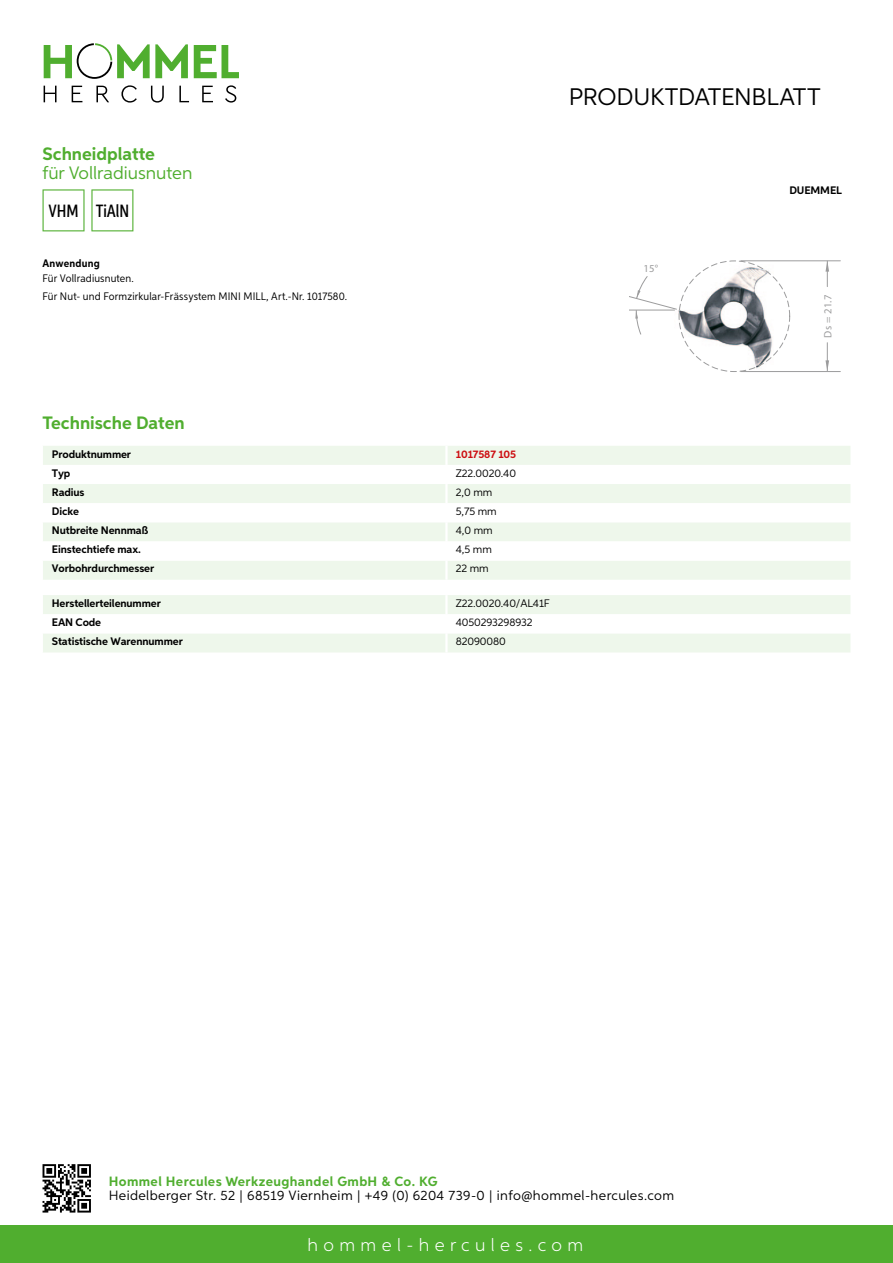
<style>
.page{position:relative;width:893px;height:1263px;background:#fff}
.page>*{position:absolute;margin:0;border:0;box-sizing:border-box;transform-origin:0 0}
.t1{font:24px "Aspira";letter-spacing:-.01em;color:#000}
.t2{font:700 18px "Aspira";color:#50ae2f}
.t3{font:300 18px "Aspira";letter-spacing:.3em;color:#fff}
.t4{font:18px "Aspira";color:#50ae2f}
.t5{font:500 17.85px "Aspira XX Nar";color:#000}
.t6{font:13.5px "Aspira";letter-spacing:.03em;color:#000}
.t7{font:700 13.5px "Aspira";letter-spacing:.03em;color:#50ae2f}
.t8{font:700 10.95px "Aspira";letter-spacing:-.01em;color:#000}
.t9{font:10.95px/17.5px "Aspira Nar";letter-spacing:.015em;color:#000}
.t10{font:10.95px "Aspira";letter-spacing:-.01em;color:#000}
.t11{font:700 10.95px "Aspira";letter-spacing:-.01em;color:#cd1013}
.t12{font:700 10.95px "Aspira Nar";letter-spacing:.02em;color:#000}
.t13{font:10.65px "Fru Med";color:#9c9c9d}
</style>
<div class="page">
<div style="left:0;top:1226px;width:893px;height:37px;background:#50ae2f"></div>
<svg style="left:43px;top:1164px;width:48px;height:48px"></svg>
<svg style="left:194px;top:45px;width:45px;height:33px"></svg>
<svg style="left:44px;top:43px;width:144px;height:36px"></svg>
<svg style="left:44px;top:86px;width:13px;height:16px"></svg>
<svg style="left:72px;top:86px;width:10px;height:16px"></svg>
<svg style="left:96px;top:86px;width:13px;height:16px"></svg>
<svg style="left:121px;top:85px;width:16px;height:18px"></svg>
<svg style="left:151px;top:86px;width:13px;height:17px"></svg>
<svg style="left:179px;top:86px;width:10px;height:16px"></svg>
<svg style="left:202px;top:86px;width:11px;height:16px"></svg>
<svg style="left:225px;top:85px;width:11px;height:18px"></svg>
<div style="left:43px;top:446px;width:807px;height:134px;background:#eef7eb"></div>
<svg style="left:43px;top:465px;width:807px;height:96px"></svg>
<hr style="left:445px;top:446px;width:3px;height:19px;background:#fff">
<hr style="left:445px;top:465px;width:3px;height:19px;background:#fff">
<hr style="left:445px;top:484px;width:3px;height:19px;background:#fff">
<hr style="left:445px;top:503px;width:3px;height:19px;background:#fff">
<hr style="left:445px;top:522px;width:3px;height:19px;background:#fff">
<hr style="left:445px;top:541px;width:3px;height:20px;background:#fff">
<hr style="left:445px;top:561px;width:3px;height:19px;background:#fff">
<svg style="left:43px;top:595px;width:807px;height:57px"></svg>
<hr style="left:445px;top:633px;width:3px;height:19px;background:#fff">
<svg style="left:43px;top:189px;width:42px;height:42px"></svg>
<svg style="left:91px;top:189px;width:42px;height:42px"></svg>
<img style="left:678px;top:265px;width:95px;height:105px">
<svg style="left:825px;top:261px;width:4px;height:26px"></svg>
<svg style="left:825px;top:343px;width:4px;height:28px"></svg>
<hr style="left:741px;top:260px;width:99px;height:1px;background:#9c9c9d">
<hr style="left:741px;top:371px;width:99px;height:1px;background:#9c9c9d">
<svg style="left:629px;top:276px;width:48px;height:59px"></svg>
<h2 class="t2" style="left:43px;top:142px;width:114px">Schneidplatte</h2>
<h2 class="t4" style="left:43px;top:162px;width:151px">für Vollradiusnuten</h2>
<h3 class="t5" style="left:48px;top:200px;width:82px">VHM TiAlN</h3>
<p class="t12" style="left:43px;top:257px;width:59px">Anwendung</p>
<p class="t9" style="left:43px;top:270px;width:306px">Für Vollradiusnuten.<br>Für Nut- und Formzirkular-Frässystem MINI MILL, Art.-Nr. 1017580.</p>
<h1 class="t1" style="left:569px;top:82px;width:253px">Produktdatenblatt</h1>
<p class="t13" style="left:643px;top:262px;width:16px">15°</p>
<p class="t8" style="left:789px;top:183px;width:54px">DUEMMEL</p>
<p class="t13" style="left:821px;top:337px;width:44px;rotate:-90deg">Ds = 21.7</p>
<h2 class="t2" style="left:43px;top:412px;width:144px">Technische Daten</h2>
<p class="t8" style="left:52px;top:447px;width:81px">Produktnummer</p>
<p class="t11" style="left:456px;top:447px;width:62px">1017587 105</p>
<p class="t8" style="left:52px;top:466px;width:20px">Typ</p>
<p class="t10" style="left:456px;top:466px;width:62px">Z22.0020.40</p>
<p class="t8" style="left:52px;top:485px;width:34px">Radius</p>
<p class="t10" style="left:456px;top:485px;width:38px">2,0 mm</p>
<p class="t8" style="left:52px;top:505px;width:29px">Dicke</p>
<p class="t10" style="left:456px;top:505px;width:42px">5,75 mm</p>
<p class="t8" style="left:52px;top:524px;width:98px">Nutbreite Nennmaß</p>
<p class="t10" style="left:456px;top:524px;width:38px">4,0 mm</p>
<p class="t8" style="left:52px;top:543px;width:91px">Einstechtiefe max.</p>
<p class="t10" style="left:456px;top:543px;width:38px">4,5 mm</p>
<p class="t8" style="left:52px;top:562px;width:104px">Vorbohrdurchmesser</p>
<p class="t10" style="left:456px;top:562px;width:34px">22 mm</p>
<p class="t8" style="left:52px;top:596px;width:111px">Herstellerteilenummer</p>
<p class="t10" style="left:456px;top:597px;width:96px">Z22.0020.40/AL41F</p>
<p class="t8" style="left:52px;top:616px;width:51px">EAN Code</p>
<p class="t10" style="left:456px;top:616px;width:78px">4050293298932</p>
<p class="t8" style="left:52px;top:635px;width:132px">Statistische Warennummer</p>
<p class="t10" style="left:456px;top:635px;width:51px">82090080</p>
<p class="t7" style="left:109px;top:1172px;width:330px">Hommel Hercules Werkzeughandel GmbH &amp; Co. KG</p>
<p class="t6" style="left:109px;top:1187px;width:567px">Heidelberger Str. 52 | 68519 Viernheim | +49 (0) 6204 739-0 | info@hommel-hercules.com</p>
<h2 class="t3" style="left:307px;top:1234px;width:277px">hommel-hercules.com</h2>
</div>
